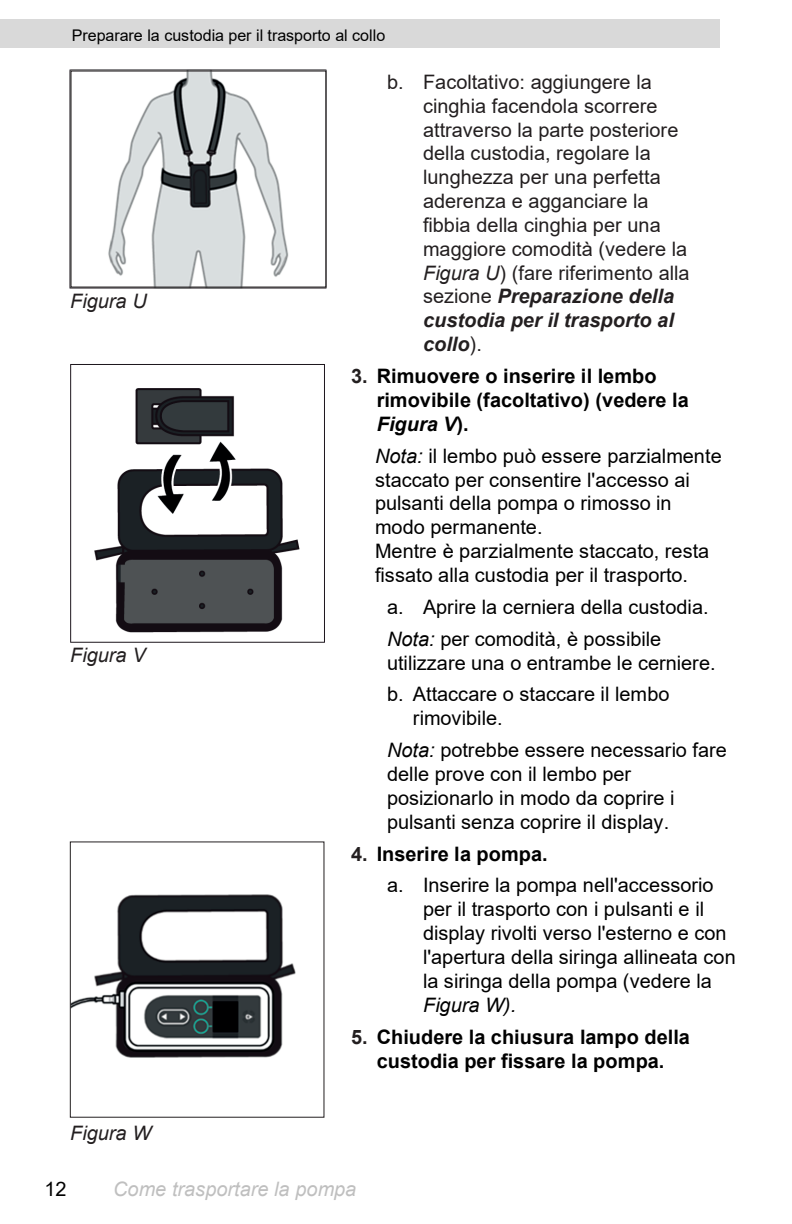
<style>
.page{position:relative;width:792px;height:1224px;background:#fff}
.page>*{position:absolute;margin:0;border:0;box-sizing:border-box;transform-origin:0 0}
.t1{font:20px/23.8px "Arial";color:#000}
.t2{font:20px/23.8px "Arial";color:#231f20}
.t3{font:700 20px/23.8px "Arial";color:#000}
.t4{font:italic 20px "Arial";color:#bfbfbf}
.t5{font:italic 20px "Arial";color:#231f20}
.t6{font:italic 20px "Arial";color:#000}
.t7{font:16px "Arial";color:#000}
.s1{font-style:italic}
.s2{font-weight:700;font-style:italic}
.s3{color:#231f20}
.s4{font-weight:700;color:#231f20}
.s5{font-weight:700}
</style>
<div class="page">
<img style="left:72px;top:894px;width:223px;height:164px">
<div style="left:0;top:20px;width:719px;height:28px;background:#d9d9d9"></div>
<img style="left:69px;top:70px;width:257px;height:218px">
<div style="left:71px;top:71px;width:255px;height:217px;border:1px solid #231f20"></div>
<img style="left:70px;top:364px;width:255px;height:279px">
<p class="t7" style="left:72px;top:24px;width:315px">Preparare la custodia per il trasporto al collo</p>
<p class="t5" style="left:70px;top:288px;width:78px">Figura U</p>
<p class="t5" style="left:70px;top:642px;width:77px">Figura V</p>
<p class="t5" style="left:70px;top:1120px;width:82px">Figura W</p>
<p class="t2" style="left:423px;top:70px;width:268px;text-indent:-36px">b. Facoltativo: aggiungere la cinghia facendola scorrere attraverso la parte posteriore della custodia, regolare la lunghezza per una perfetta aderenza e agganciare la fibbia della cinghia per una maggiore comodità (vedere la<br><span class="s1">Figura U</span>) (fare riferimento alla sezione <span class="s2">Preparazione della custodia per il trasporto al collo</span>).</p>
<p class="t3" style="left:377px;top:364px;width:313px;text-indent:-26px"><span class="s3">3.</span> Rimuovere o inserire il lembo rimovibile (facoltativo) (vedere la<br><span class="s1">Figura V</span>).</p>
<p class="t1" style="left:375px;top:444px;width:348px"><span class="s1">Nota:</span> il lembo può essere parzialmente staccato per consentire l'accesso ai pulsanti della pompa o rimosso in modo permanente.<br>Mentre è parzialmente staccato, resta fissato alla custodia per il trasporto.</p>
<p class="t1" style="left:387px;top:591px;width:323px;line-height:32px">a. Aprire la cerniera della custodia.<br><span class="s1">Nota:</span> per comodità, è possibile</p>
<p class="t1" style="left:387px;top:647px;width:330px;line-height:31.6px">utilizzare una o entrambe le cerniere. b. Attaccare o staccare il lembo</p>
<p class="t1" style="left:387px;top:702px;width:341px;line-height:32px;text-indent:26px">rimovibile.<br><span class="s1">Nota:</span> potrebbe essere necessario fare</p>
<p class="t1" style="left:387px;top:762px;width:289px">delle prove con il lembo per posizionarlo in modo da coprire i pulsanti senza coprire il display.</p>
<p class="t1" style="left:387px;top:838px;width:328px;line-height:31.6px;text-indent:-36px"><span class="s4">4.</span> <span class="s5">Inserire la pompa.<br></span>a. Inserire la pompa nell'accessorio</p>
<p class="t1" style="left:423px;top:897px;width:314px">per il trasporto con i pulsanti e il display rivolti verso l'esterno e con l'apertura della siringa allineata con la siringa della pompa (vedere la</p>
<p class="t6" style="left:423px;top:992px;width:95px">Figura W).</p>
<p class="t3" style="left:351px;top:1025px;width:340px;text-align:center"><span class="s3">5.</span> Chiudere la chiusura lampo della custodia per fissare la pompa.</p>
<p class="t1" style="left:44px;top:1177px;width:24px">12</p>
<p class="t4" style="left:113px;top:1176px;width:245px">Come trasportare la pompa</p>
</div>
